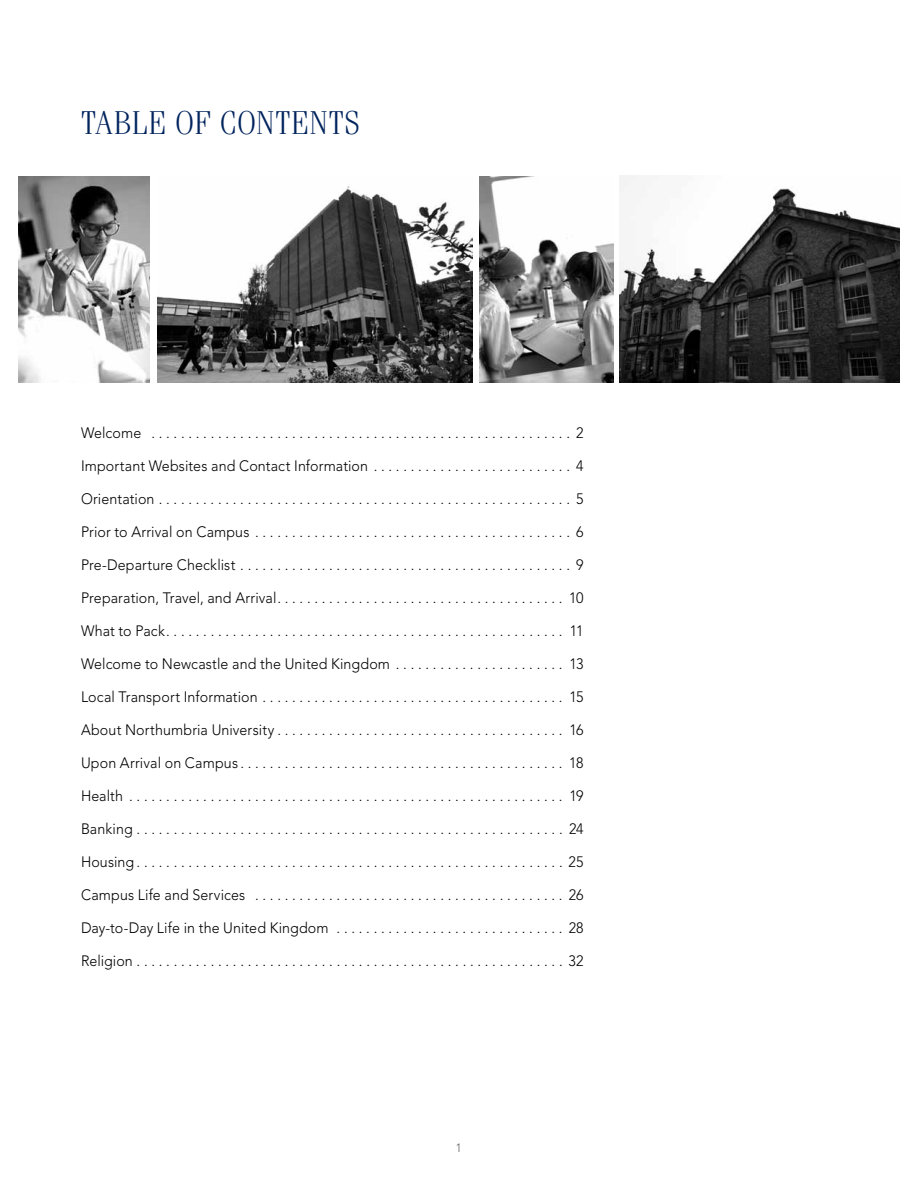
<style>
.page{position:relative;width:918px;height:1188px;background:#fff}
.page>*{position:absolute;margin:0;border:0;box-sizing:border-box;transform-origin:0 0}
.t1{font:300 33px "Fenice";letter-spacing:.01em;color:#00245d;scale:.95 1}
.t2{font:300 15px/33px "Avenir LT Std";letter-spacing:.005em;color:#000;scale:.95 1}
.t3{font:300 12px "Avenir LT Std";color:#58595b;scale:.95 1}
</style>
<div class="page">
<img style="left:158px;top:185px;width:315px;height:197px">
<img style="left:479px;top:177px;width:134px;height:205px">
<img style="left:18px;top:177px;width:132px;height:205px">
<img style="left:620px;top:176px;width:280px;height:206px">
<h1 class="t1" style="left:81px;top:103px;width:292px">TABLE OF CONTENTS</h1>
<p class="t2" style="left:81px;top:416px;width:530px">Welcome . . . . . . . . . . . . . . . . . . . . . . . . . . . . . . . . . . . . . . . . . . . . . . . . . . . . . . . . . 2</p>
<p class="t2" style="left:81px;top:449px;width:530px">Important Websites and Contact Information . . . . . . . . . . . . . . . . . . . . . . . . . . . 4</p>
<p class="t2" style="left:81px;top:482px;width:530px">Orientation . . . . . . . . . . . . . . . . . . . . . . . . . . . . . . . . . . . . . . . . . . . . . . . . . . . . . . . . 5</p>
<p class="t2" style="left:81px;top:515px;width:530px">Prior to Arrival on Campus . . . . . . . . . . . . . . . . . . . . . . . . . . . . . . . . . . . . . . . . . . . 6</p>
<p class="t2" style="left:81px;top:548px;width:530px">Pre-Departure Checklist . . . . . . . . . . . . . . . . . . . . . . . . . . . . . . . . . . . . . . . . . . . . . 9</p>
<p class="t2" style="left:81px;top:581px;width:530px">Preparation, Travel, and Arrival . . . . . . . . . . . . . . . . . . . . . . . . . . . . . . . . . . . . . . . 10</p>
<p class="t2" style="left:81px;top:614px;width:530px">What to Pack . . . . . . . . . . . . . . . . . . . . . . . . . . . . . . . . . . . . . . . . . . . . . . . . . . . . . . 11</p>
<p class="t2" style="left:81px;top:647px;width:530px">Welcome to Newcastle and the United Kingdom . . . . . . . . . . . . . . . . . . . . . . . 13</p>
<p class="t2" style="left:81px;top:680px;width:530px">Local Transport Information . . . . . . . . . . . . . . . . . . . . . . . . . . . . . . . . . . . . . . . . . 15</p>
<p class="t2" style="left:81px;top:713px;width:530px">About Northumbria University . . . . . . . . . . . . . . . . . . . . . . . . . . . . . . . . . . . . . . . 16</p>
<p class="t2" style="left:81px;top:746px;width:530px">Upon Arrival on Campus . . . . . . . . . . . . . . . . . . . . . . . . . . . . . . . . . . . . . . . . . . . . 18</p>
<p class="t2" style="left:81px;top:779px;width:530px">Health . . . . . . . . . . . . . . . . . . . . . . . . . . . . . . . . . . . . . . . . . . . . . . . . . . . . . . . . . . . 19</p>
<p class="t2" style="left:81px;top:812px;width:530px">Banking . . . . . . . . . . . . . . . . . . . . . . . . . . . . . . . . . . . . . . . . . . . . . . . . . . . . . . . . . . 24</p>
<p class="t2" style="left:81px;top:845px;width:530px">Housing . . . . . . . . . . . . . . . . . . . . . . . . . . . . . . . . . . . . . . . . . . . . . . . . . . . . . . . . . . 25</p>
<p class="t2" style="left:81px;top:878px;width:530px">Campus Life and Services . . . . . . . . . . . . . . . . . . . . . . . . . . . . . . . . . . . . . . . . . . 26<br>Day-to-Day Life in the United Kingdom . . . . . . . . . . . . . . . . . . . . . . . . . . . . . . . 28</p>
<p class="t2" style="left:81px;top:944px;width:530px">Religion . . . . . . . . . . . . . . . . . . . . . . . . . . . . . . . . . . . . . . . . . . . . . . . . . . . . . . . . . . 32</p>
<p class="t3" style="left:456px;top:1141px;width:8px">1</p>
</div>
